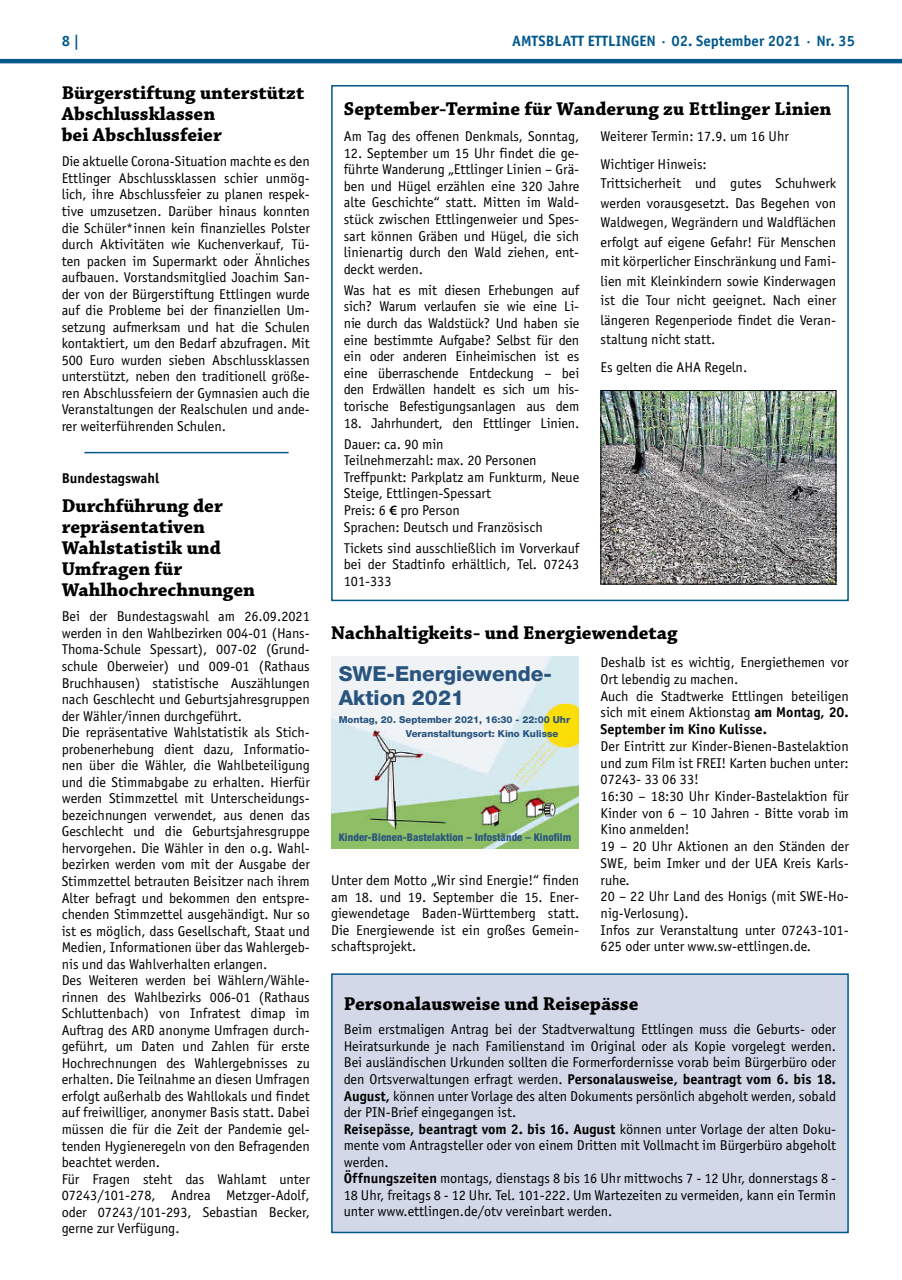
<style>
.page{position:relative;width:902px;height:1280px;background:#fff}
.page>*{position:absolute;margin:0;border:0;box-sizing:border-box;transform-origin:0 0}
.t1{font:800 20.7px/24.3px "Helvetica Neue LT Std";color:#29547e}
.t2{font:700 19.5px/21px "Chaparral Pro";color:#000}
.t3{font:700 15px "Officina Sans";color:#00588b}
.t4{font:14.25px/16.5px "Officina Sans";color:#000}
.t5{font:700 14.25px "Officina Sans";color:#000}
.t6{font:800 condensed 10.65px "Helvetica Neue LT Std";letter-spacing:.01em;color:#29547e}
.t7{font:800 9.6px/14.1px "Helvetica Neue LT Std";color:#29547e}
.s1{font-family:"Myriad Pro";font-weight:600}
.s2{font-weight:700}
</style>
<div class="page">
<hr style="left:0;top:59px;width:901px;height:4px;background:#00588b">
<div style="left:332px;top:974px;width:516px;height:258px;background:#d3d8e8"></div>
<div style="left:331px;top:973px;width:517px;height:260px;border:2px solid #00588b"></div>
<hr style="left:84px;top:452px;width:204px;height:1px;background:#00588b">
<img style="left:602px;top:392px;width:232px;height:190px">
<div style="left:600px;top:390px;width:236px;height:194px;border:1px solid #000"></div>
<img style="left:331px;top:656px;width:247px;height:192px">
<div style="left:331px;top:85px;width:517px;height:516px;border:2px solid #00588b"></div>
<p class="t3" style="left:62px;top:32px;width:19px">8 |</p>
<p class="t3" style="left:512px;top:32px;width:344px">AMTSBLATT ETTLINGEN · 02. September 2021 · Nr. 35</p>
<h2 class="t2" style="left:62px;top:84px;width:244px">Bürgerstiftung unterstützt<br>Abschlussklassen<br>bei Abschlussfeier</h2>
<p class="t4" style="left:62px;top:153px;width:250px;text-align:justify">Die aktuelle Corona-Situation machte es den Ettlinger Abschlussklassen schier unmög&shy;lich, ihre Abschlussfeier zu planen respek&shy;tive umzusetzen. Darüber hinaus konnten die Schüler*innen kein finanzielles Polster durch Aktivitäten wie Kuchenverkauf, Tü&shy;ten packen im Supermarkt oder Ähnliches aufbauen. Vorstandsmitglied Joachim San&shy;der von der Bürgerstiftung Ettlingen wurde auf die Probleme bei der finanziellen Um&shy;setzung aufmerksam und hat die Schulen kontaktiert, um den Bedarf abzufragen. Mit 500 Euro wurden sieben Abschlussklassen unterstützt, neben den traditionell größe&shy;ren Abschlussfeiern der Gymnasien auch die Veranstaltungen der Realschulen und ande&shy;rer weiterführenden Schulen.</p>
<h2 class="t2" style="left:344px;top:99px;width:489px">September-Termine für Wanderung zu Ettlinger Linien</h2>
<p class="t4" style="left:344px;top:128px;width:237px">Am Tag des offenen Denkmals, Sonntag,</p>
<p class="t4" style="left:344px;top:144px;width:237px;text-align:justify">12. September um 15 Uhr findet die ge&shy;führte Wanderung „Ettlinger Linien – Grä&shy;ben und Hügel erzählen eine 320 Jahre alte Geschichte“ statt. Mitten im Wald&shy;stück zwischen Ettlingenweier und Spes&shy;sart können Gräben und Hügel, die sich linienartig durch den Wald ziehen, ent&shy;deckt werden.</p>
<p class="t4" style="left:344px;top:282px;width:237px;text-align:justify">Was hat es mit diesen Erhebungen auf sich? Warum verlaufen sie wie eine Li&shy;nie durch das Waldstück? Und haben sie eine bestimmte Aufgabe? Selbst für den ein oder anderen Einheimischen ist es eine überraschende Entdeckung – bei den Erdwällen handelt es sich um his&shy;torische Befestigungsanlagen aus dem</p>
<p class="t4" style="left:344px;top:412px;width:237px;line-height:20.9px">18. Jahrhundert, den Ettlinger Linien.<br>Dauer: ca. 90 min</p>
<p class="t4" style="left:344px;top:452px;width:237px">Teilnehmerzahl: max. 20 Personen<br>Treffpunkt: Parkplatz am Funkturm, Neue<br>Steige, Ettlingen-Spessart<br>Preis: 6 <span class="s1">€</span> pro Person<br>Sprachen: Deutsch und Französisch</p>
<p class="t4" style="left:344px;top:539px;width:237px;text-align:justify">Tickets sind ausschließlich im Vorverkauf bei der Stadtinfo erhältlich, Tel. 07243<br>101-333</p>
<p class="t4" style="left:600px;top:122px;width:190px;line-height:28px">Weiterer Termin: 17.9. um 16 Uhr<br>Wichtiger Hinweis:</p>
<p class="t4" style="left:600px;top:174px;width:237px;line-height:19.5px;text-align:justify">Trittsicherheit und gutes Schuhwerk werden vorausgesetzt. Das Begehen von Waldwegen, Wegrändern und Waldflächen erfolgt auf eigene Gefahr! Für Menschen mit körperlicher Einschränkung und Fami&shy;lien mit Kleinkindern sowie Kinderwagen ist die Tour nicht geeignet. Nach einer längeren Regenperiode findet die Veran&shy;staltung nicht statt.</p>
<p class="t4" style="left:600px;top:359px;width:148px">Es gelten die AHA Regeln.</p>
<p class="t5" style="left:62px;top:469px;width:99px">Bundestagswahl</p>
<h2 class="t2" style="left:62px;top:496px;width:195px">Durchführung der repräsentativen<br>Wahlstatistik und<br>Umfragen für<br>Wahlhochrechnungen</h2>
<p class="t4" style="left:62px;top:608px;width:250px">Bei der Bundestagswahl am 26.09.2021 werden in den Wahlbezirken 004-01 (Hans-Thoma-Schule Spessart), 007-02 (Grund&shy;schule Oberweier) und 009-01 (Rathaus Bruchhausen) statistische Auszählungen nach Geschlecht und Geburtsjahresgruppen der Wähler/innen durchgeführt.<br>Die repräsentative Wahlstatistik als Stich&shy;probenerhebung dient dazu, Informatio&shy;nen über die Wähler, die Wahlbeteiligung und die Stimmabgabe zu erhalten. Hierfür werden Stimmzettel mit Unterscheidungs&shy;bezeichnungen verwendet, aus denen das Geschlecht und die Geburtsjahresgruppe hervorgehen. Die Wähler in den o.g. Wahl&shy;bezirken werden vom mit der Ausgabe der Stimmzettel betrauten Beisitzer nach ihrem Alter befragt und bekommen den entspre&shy;chenden Stimmzettel ausgehändigt. Nur so ist es möglich, dass Gesellschaft, Staat und Medien, Informationen über das Wahlergeb&shy;nis und das Wahlverhalten erlangen.<br>Des Weiteren werden bei Wählern/Wähle&shy;rinnen des Wahlbezirks 006-01 (Rathaus Schluttenbach) von Infratest dimap im Auftrag des ARD anonyme Umfragen durch&shy;geführt, um Daten und Zahlen für erste Hochrechnungen des Wahlergebnisses zu erhalten. Die Teilnahme an diesen Umfragen erfolgt außerhalb des Wahllokals und findet auf freiwilliger, anonymer Basis statt. Dabei müssen die für die Zeit der Pandemie gel&shy;tenden Hygieneregeln von den Befragenden beachtet werden.<br>Für Fragen steht das Wahlamt unter 07243/101-278, Andrea Metzger-Adolf, oder 07243/101-293, Sebastian Becker, gerne zur Verfügung.</p>
<h2 class="t2" style="left:331px;top:623px;width:348px">Nachhaltigkeits- und Energiewendetag</h2>
<h1 class="t1" style="left:338px;top:661px;width:215px">SWE-Energiewende-<br>Aktion 2021</h1>
<p class="t7" style="left:406px;top:713px;width:166px;text-indent:-67px">Montag, 20. September 2021, 16:30 - 22:00 Uhr<br>Veranstaltungsort: Kino Kulisse</p>
<p class="t4" style="left:600px;top:654px;width:250px">Deshalb ist es wichtig, Energiethemen vor Ort lebendig zu machen.<br>Auch die Stadtwerke Ettlingen beteiligen sich mit einem Aktionstag <span class="s2">am Montag, 20.<br>September im Kino Kulisse.</span></p>
<p class="t4" style="left:600px;top:738px;width:250px">Der Eintritt zur Kinder-Bienen-Bastelaktion und zum Film ist FREI! Karten buchen unter:<br>07243- 33 06 33!<br>16:30 – 18:30 Uhr Kinder-Bastelaktion für<br>Kinder von 6 – 10 Jahren - Bitte vorab im<br>Kino anmelden!<br>19 – 20 Uhr Aktionen an den Ständen der<br>SWE, beim Imker und der UEA Kreis Karls&shy;ruhe.<br>20 – 22 Uhr Land des Honigs (mit SWE-Ho&shy;nig-Verlosung).<br>Infos zur Veranstaltung unter 07243-101-<br>625 oder unter www.sw-ettlingen.de.</p>
<p class="t6" style="left:338px;top:830px;width:234px">Kinder-Bienen-Bastelaktion – Infostände – Kinofilm</p>
<p class="t4" style="left:331px;top:872px;width:250px;text-align:justify">Unter dem Motto „Wir sind Energie!“ finden am 18. und 19. September die 15. Ener&shy;giewendetage Baden-Württemberg statt.<br>Die Energiewende ist ein großes Gemein&shy;schaftsprojekt.</p>
<h2 class="t2" style="left:344px;top:994px;width:296px">Personalausweise und Reisepässe</h2>
<p class="t4" style="left:344px;top:1021px;width:494px">Beim erstmaligen Antrag bei der Stadtverwaltung Ettlingen muss die Geburts- oder Heiratsurkunde je nach Familienstand im Original oder als Kopie vorgelegt werden.<br>Bei ausländischen Urkunden sollten die Formerfordernisse vorab beim Bürgerbüro oder den Ortsverwaltungen erfragt werden. <span class="s2">Personalausweise, beantragt vom 6. bis 18.<br>August,</span> können unter Vorlage des alten Dokuments persönlich abgeholt werden, sobald der PIN-Brief eingegangen ist.<br><span class="s2">Reisepässe, beantragt vom 2. bis 16. August</span> können unter Vorlage der alten Doku&shy;mente vom Antragsteller oder von einem Dritten mit Vollmacht im Bürgerbüro abgeholt werden.<br><span class="s2">Öffnungszeiten</span> montags, dienstags 8 bis 16 Uhr mittwochs 7 - 12 Uhr, donnerstags 8 - 18 Uhr, freitags 8 - 12 Uhr. Tel. 101-222. Um Wartezeiten zu vermeiden, kann ein Termin unter www.ettlingen.de/otv vereinbart werden.</p>
</div>
